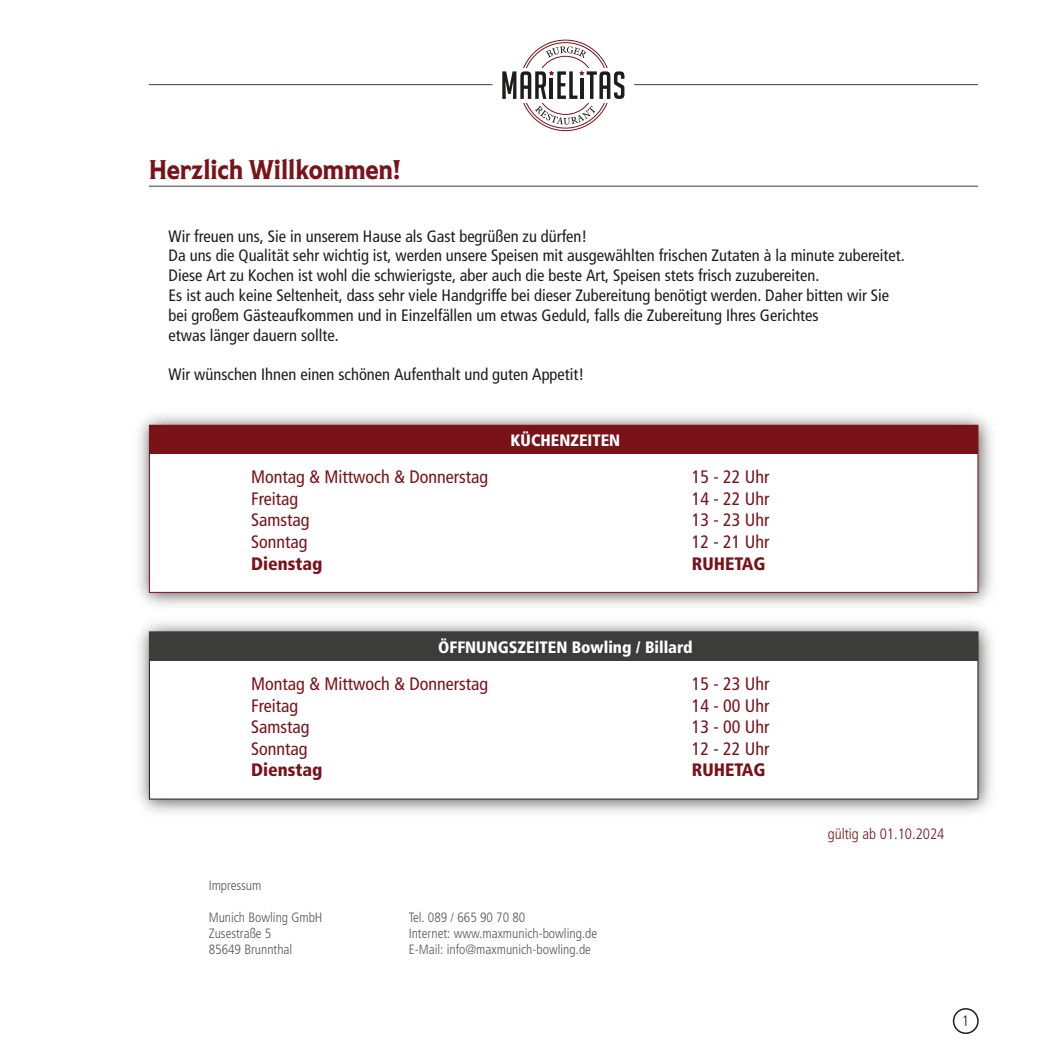
<style>
.page{position:relative;width:1063px;height:1063px;background:#fff}
.page>*{position:absolute;margin:0;border:0;box-sizing:border-box;transform-origin:0 0}
.t1{font:condensed 27px "Shackleton";color:#7a1219}
.t2{font:18px/21.6px "Frutiger LT 57 Cn";color:#7a1219}
.t3{font:18px "Frutiger LT 77 Blk Cn";color:#7a1219}
.t4{font:16.5px/19.8px "Frutiger LT 57 Cn";color:#1d1d1b}
.t5{font:16.5px "Frutiger LT 77 Blk Cn";color:#fff}
.t6{font:15px "Frutiger LT 47 Lt Cn";color:#7a1219}
.t7{font:15px "Frutiger LT 47 Lt Cn";color:#1d1d1b}
.t8{font:13.5px/16.2px "Frutiger LT 47 Lt Cn";color:#575756}
</style>
<div class="page">
<svg style="left:520px;top:40px;width:91px;height:91px"></svg>
<div style="left:523px;top:43px;width:85px;height:85px;background:#fff;border-radius:50%"></div>
<div style="left:512px;top:68px;width:107px;height:34px;background:#fff"></div>
<svg style="left:546px;top:46px;width:40px;height:12px"></svg>
<svg style="left:535px;top:105px;width:60px;height:20px"></svg>
<svg style="left:502px;top:70px;width:122px;height:29px"></svg>
<hr style="left:149px;top:84px;width:343px;height:1px;background:#3c3c3b">
<hr style="left:149px;top:186px;width:829px;height:1px;background:#3c3c3b">
<hr style="left:634px;top:84px;width:344px;height:1px;background:#3c3c3b">
<img style="left:138px;top:414px;width:854px;height:192px">
<div style="left:149px;top:425px;width:829px;height:168px;background:#fff;border:1px solid #7a1219"></div>
<div style="left:149px;top:425px;width:829px;height:29px;background:#7a1219"></div>
<img style="left:138px;top:621px;width:854px;height:192px">
<div style="left:149px;top:632px;width:829px;height:167px;background:#fff"></div>
<div style="left:149px;top:632px;width:829px;height:28px;background:#3c3c3b"></div>
<div style="left:953px;top:1008px;width:26px;height:26px;border:2px solid #1d1d1b;border-radius:50%"></div>
<h1 class="t1" style="left:149px;top:149px;width:253px">Herzlich Willkommen!</h1>
<p class="t4" style="left:169px;top:226px;width:738px">Wir freuen uns, Sie in unserem Hause als Gast begrüßen zu dürfen!<br>Da uns die Qualität sehr wichtig ist, werden unsere Speisen mit ausgewählten frischen Zutaten à la minute zubereitet.<br>Diese Art zu Kochen ist wohl die schwierigste, aber auch die beste Art, Speisen stets frisch zuzubereiten.<br>Es ist auch keine Seltenheit, dass sehr viele Handgriffe bei dieser Zubereitung benötigt werden. Daher bitten wir Sie bei großem Gästeaufkommen und in Einzelfällen um etwas Geduld, falls die Zubereitung Ihres Gerichtes<br>etwas länger dauern sollte.</p>
<p class="t4" style="left:169px;top:365px;width:417px">Wir wünschen Ihnen einen schönen Aufenthalt und guten Appetit!</p>
<p class="t2" style="left:251px;top:466px;width:238px">Montag &amp; Mittwoch &amp; Donnerstag<br>Freitag<br>Samstag<br>Sonntag</p>
<p class="t3" style="left:251px;top:553px;width:73px">Dienstag</p>
<p class="t5" style="left:511px;top:431px;width:111px">KÜCHENZEITEN</p>
<p class="t2" style="left:692px;top:466px;width:79px;text-align:justify">15 - 22 Uhr 14 - 22 Uhr 13 - 23 Uhr 12 - 21 Uhr</p>
<p class="t3" style="left:692px;top:553px;width:75px">RUHETAG</p>
<p class="t5" style="left:438px;top:637px;width:256px">ÖFFNUNGSZEITEN Bowling / Billard</p>
<p class="t2" style="left:251px;top:673px;width:238px">Montag &amp; Mittwoch &amp; Donnerstag<br>Freitag<br>Samstag<br>Sonntag</p>
<p class="t3" style="left:251px;top:759px;width:73px">Dienstag</p>
<p class="t2" style="left:692px;top:673px;width:79px;text-align:justify">15 - 23 Uhr 14 - 00 Uhr 13 - 00 Uhr 12 - 22 Uhr</p>
<p class="t3" style="left:692px;top:759px;width:75px">RUHETAG</p>
<p class="t8" style="left:209px;top:877px;width:54px">Impressum</p>
<p class="t8" style="left:209px;top:909px;width:115px">Munich Bowling GmbH<br>Zusestraße 5<br>85649 Brunnthal</p>
<p class="t8" style="left:409px;top:909px;width:190px">Tel. 089 / 665 90 70 80<br>Internet: www.maxmunich-bowling.de<br>E-Mail: info@maxmunich-bowling.de</p>
<p class="t6" style="left:828px;top:825px;width:118px">gültig ab 01.10.2024</p>
<p class="t7" style="left:962px;top:1012px;width:9px">1</p>
</div>
